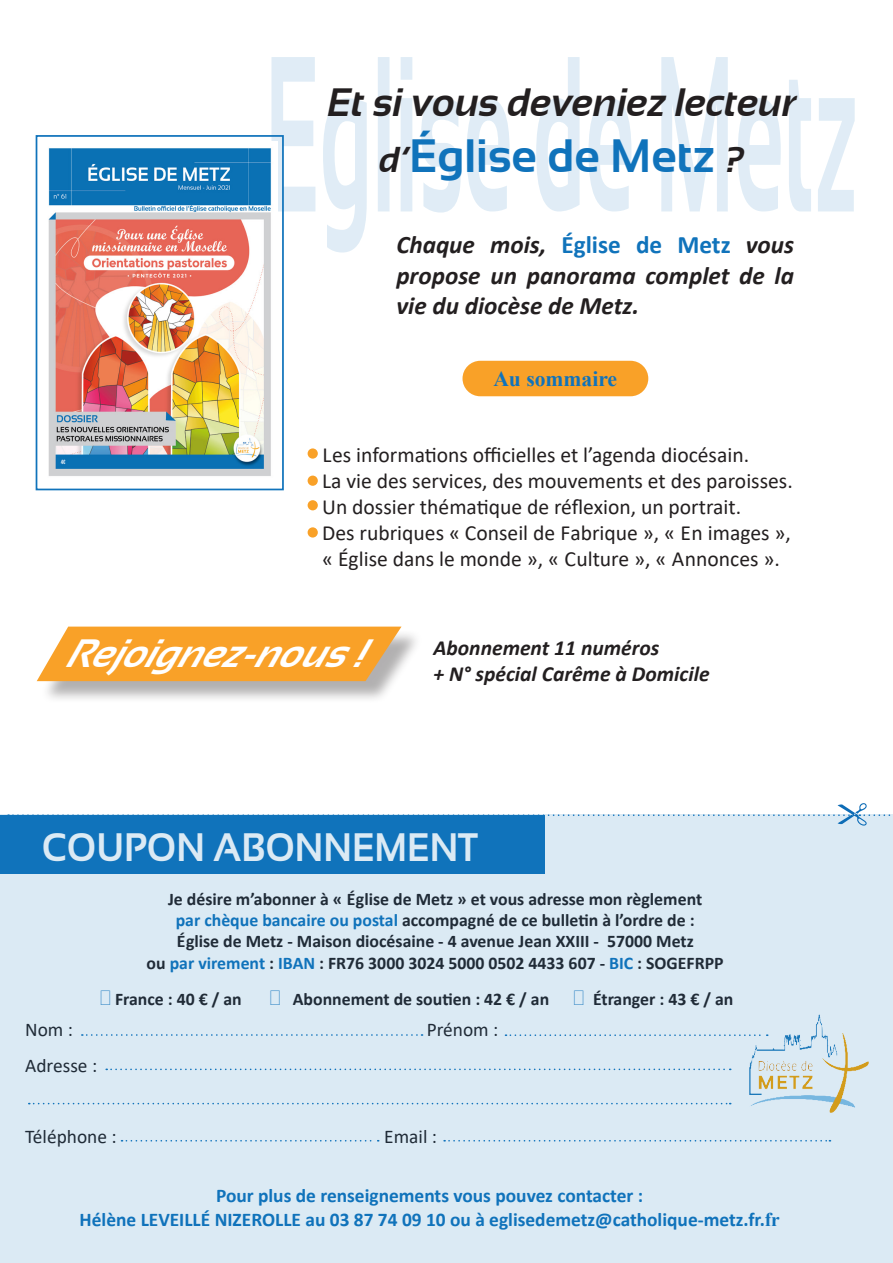
<style>
.page{position:relative;width:893px;height:1263px;background:#fff}
.page>*{position:absolute;margin:0;border:0;box-sizing:border-box;transform-origin:0 0}
.t1{font:700 46.8px "Sansation";color:#1073bb}
.t2{font:700 39.75px "Sansation";color:#fff;scale:.94 1}
.t3{font:italic 700 39.6px "Sansation";color:#231f20}
.t4{font:italic 700 39.6px "Sansation";color:#fff}
.t5{font:italic 700 25.2px/30.3px "Calibri";color:#231f20;text-align:justify}
.t6{font:21.6px "Calibri";color:#231f20}
.t7{font:italic 700 21.6px "Calibri";color:#231f20}
.t8{font:700 21.6px "Times New Roman";color:#1073bb}
.t9{font:700 19.35px "Calibri";color:#1073bb}
.t10{font:19.35px "Calibri";color:#231f20}
.t11{font:700 17.85px "Calibri";color:#231f20}
.s1{font-style:italic;font-size:36px;color:#231f20}
.s2{font-style:normal;color:#1073bb}
.s3{color:#1073bb}
.s4{font-family:"Times New Roman"}
</style>
<div class="page">
<svg style="left:271px;top:57px;width:584px;height:196px"></svg>
<img style="left:48px;top:141px;width:230px;height:335px">
<div style="left:36px;top:135px;width:248px;height:355px;border:2px solid #1073bb"></div>
<div style="left:462px;top:361px;width:186px;height:35px;background:#f9a128;border-radius:18px"></div>
<div style="left:40px;top:629px;width:383px;height:75px;background:#231f20;opacity:.35"></div>
<svg style="left:37px;top:627px;width:364px;height:54px;background:#f6a638"></svg>
<div style="left:308px;top:448px;width:10px;height:11px;background:#f9a128;border-radius:50%"></div>
<div style="left:308px;top:476px;width:10px;height:10px;background:#f9a128;border-radius:50%"></div>
<div style="left:308px;top:500px;width:10px;height:10px;background:#f9a128;border-radius:50%"></div>
<div style="left:308px;top:527px;width:10px;height:10px;background:#f9a128;border-radius:50%"></div>
<svg style="left:8px;top:803px;width:885px;height:12px"></svg>
<svg style="left:0;top:815px;width:893px;height:448px;background:#cadfee"></svg>
<svg style="left:29px;top:1103px;width:702px;height:1px"></svg>
<svg style="left:101px;top:990px;width:9px;height:15px"></svg>
<svg style="left:271px;top:990px;width:9px;height:15px"></svg>
<svg style="left:574px;top:990px;width:9px;height:15px"></svg>
<p class="t3" style="left:328px;top:80px;width:470px">Et si vous deveniez lecteur</p>
<p class="t1" style="left:380px;top:129px;width:367px"><span class="s1">d’</span>Église de Metz <span class="s1">?</span></p>
<p class="t5" style="left:396px;top:229px;width:399px">Chaque mois, <span class="s2">Église de Metz</span> vous propose un panorama complet de la vie du diocèse de Metz.</p>
<p class="t8" style="left:493px;top:363px;width:125px">Au sommaire</p>
<p class="t6" style="left:323px;top:440px;width:428px">Les informations officielles et l’agenda diocésain.</p>
<p class="t6" style="left:322px;top:466px;width:472px">La vie des services, des mouvements et des paroisses.</p>
<p class="t6" style="left:322px;top:492px;width:420px">Un dossier thématique de réflexion, un portrait.</p>
<p class="t6" style="left:322px;top:518px;width:470px">Des rubriques « Conseil de Fabrique », « En images »,</p>
<p class="t6" style="left:322px;top:544px;width:459px">« Église dans le monde », « Culture », « Annonces ».</p>
<p class="t4" style="left:66px;top:631px;width:316px">Rejoig nez-nous!</p>
<p class="t7" style="left:433px;top:632px;width:227px">Abonnement 11 numéros</p>
<p class="t7" style="left:433px;top:658px;width:278px">+ N° spécial Carême à Domicile</p>
<p class="t2" style="left:42px;top:825px;width:466px">COUPON ABONNEMENT</p>
<p class="t11" style="left:168px;top:886px;width:536px">Je désire m’abonner à « Église de Metz » et vous adresse mon règlement</p>
<p class="t11" style="left:176px;top:907px;width:520px"><span class="s3">par chèque bancaire ou postal</span> accompagné de ce bulletin à l’ordre de :</p>
<p class="t11" style="left:177px;top:929px;width:518px">Église de Metz - Maison diocésaine - 4 avenue Jean XXIII - 57000 Metz</p>
<p class="t11" style="left:147px;top:950px;width:578px">ou <span class="s3">par virement</span> : <span class="s3">IBAN</span> : FR76 3000 3024 5000 0502 4433 607 - <span class="s3">BIC</span> : SOGEFRPP</p>
<p class="t11" style="left:115px;top:986px;width:128px">France : 40 € / an</p>
<p class="t11" style="left:293px;top:986px;width:258px">Abonnement de soutien : 42 € / an</p>
<p class="t11" style="left:593px;top:986px;width:142px">Étranger : 43 € / an</p>
<p class="t10" style="left:25px;top:1016px;width:49px">Nom :</p>
<p class="t10" style="left:427px;top:1016px;width:73px">Prénom :</p>
<p class="t10" style="left:25px;top:1052px;width:73px">Adresse :</p>
<p class="t10" style="left:25px;top:1123px;width:93px">Téléphone :</p>
<p class="t10" style="left:384px;top:1123px;width:54px">Email :</p>
<p class="t9" style="left:216px;top:1182px;width:429px">Pour plus de renseignements vous pouvez contacter :</p>
<p class="t9" style="left:80px;top:1205px;width:702px">Hélène LEVEILLÉ NIZEROLLE au 03 87 74 09 10 ou à eglisedemetz@catholique-metz.fr.<span class="s4">fr</span></p>
</div>
